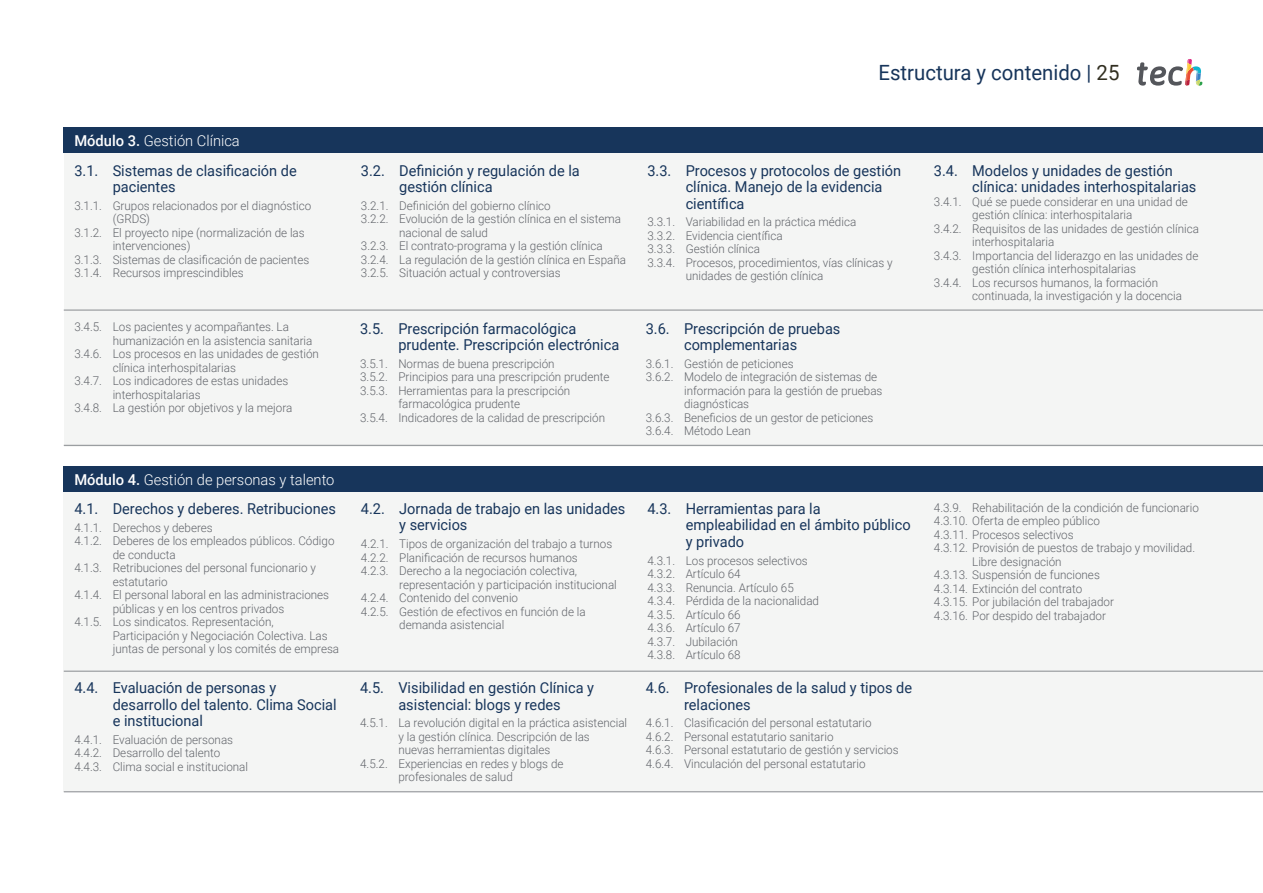
<style>
.page{position:relative;width:1263px;height:893px;background:#fff}
.page>*{position:absolute;margin:0;border:0;box-sizing:border-box;transform-origin:0 0}
.t1{font:21px "Roboto";color:#17355b}
.t2{font:15px/16.5px "Roboto";color:#17355b}
.t3{font:300 15px "Roboto";color:#fff}
.t4{font:300 12px/13.5px "Roboto";color:#61646a}
.s1{font-weight:500}
.s2{color:#312e20}
</style>
<div class="page">
<div style="left:64px;top:492px;width:1199px;height:300px;background:#f4f5f4"></div>
<svg style="left:1137px;top:59px;width:65px;height:27px"></svg>
<div style="left:64px;top:466px;width:1199px;height:26px;background:#17355b"></div>
<hr style="left:64px;top:671px;width:1199px;height:1px;background:#878a8e">
<hr style="left:64px;top:791px;width:1199px;height:1px;background:#878a8e">
<div style="left:64px;top:153px;width:1199px;height:293px;background:#f4f5f4"></div>
<div style="left:64px;top:128px;width:1199px;height:25px;background:#17355b"></div>
<hr style="left:64px;top:310px;width:1199px;height:1px;background:#878a8e">
<hr style="left:64px;top:445px;width:1199px;height:1px;background:#878a8e">
<p class="t3" style="left:74px;top:130px;width:167px"><span class="s1">Módulo 3.</span> Gestión Clínica</p>
<p class="t2" style="left:113px;top:161px;width:186px;text-indent:-38px">3.1. Sistemas de clasificación de pacientes</p>
<p class="t4" style="left:74px;top:198px;width:238px">3.1.1. Grupos relacionados por el diagnóstico</p>
<p class="t4" style="left:113px;top:212px;width:39px">(GRDS)</p>
<p class="t4" style="left:74px;top:225px;width:232px">3.1.2. El proyecto nipe (normalización de las</p>
<p class="t4" style="left:113px;top:239px;width:79px">intervenciones)</p>
<p class="t4" style="left:74px;top:252px;width:236px">3.1.3. Sistemas de clasificación de pacientes</p>
<p class="t4" style="left:74px;top:266px;width:171px">3.1.4. Recursos imprescindibles</p>
<p class="t4" style="left:74px;top:320px;width:216px">3.4.5. Los pacientes y acompañantes. La</p>
<p class="t4" style="left:113px;top:333px;width:201px">humanización en la asistencia sanitaria</p>
<p class="t4" style="left:74px;top:347px;width:246px">3.4.6. Los procesos en las unidades de gestión</p>
<p class="t4" style="left:113px;top:360px;width:125px">clínica interhospitalarias</p>
<p class="t4" style="left:74px;top:374px;width:215px">3.4.7. Los indicadores de estas unidades</p>
<p class="t4" style="left:113px;top:387px;width:89px">interhospitalarias</p>
<p class="t4" style="left:74px;top:401px;width:219px">3.4.8. La gestión por objetivos y la mejora</p>
<p class="t3" style="left:74px;top:469px;width:262px"><span class="s1">Módulo 4.</span> Gestión de personas y talento</p>
<p class="t2" style="left:74px;top:500px;width:263px">4.1. Derechos y deberes. Retribuciones</p>
<p class="t4" style="left:74px;top:520px;width:140px">4.1.1. Derechos y deberes</p>
<p class="t4" style="left:74px;top:534px;width:262px">4.1.2. Deberes de los empleados públicos. Código</p>
<p class="t4" style="left:113px;top:547px;width:65px">de conducta</p>
<p class="t4" style="left:74px;top:561px;width:243px">4.1.3. Retribuciones del personal funcionario y</p>
<p class="t4" style="left:113px;top:574px;width:57px">estatutario</p>
<p class="t4" style="left:74px;top:588px;width:256px">4.1.4. El personal laboral en las administraciones</p>
<p class="t4" style="left:113px;top:601px;width:173px">públicas y en los centros privados</p>
<p class="t4" style="left:74px;top:615px;width:201px">4.1.5. Los sindicatos. Representación,</p>
<p class="t4" style="left:113px;top:628px;width:216px">Participación y Negociación Colectiva. Las</p>
<p class="t4" style="left:113px;top:642px;width:228px">juntas de personal y los comités de empresa</p>
<p class="t2" style="left:113px;top:679px;width:225px;text-indent:-38px">4.4. Evaluación de personas y desarrollo del talento. Clima Social e institucional</p>
<p class="t4" style="left:74px;top:732px;width:175px">4.4.1. Evaluación de personas<br>4.4.2. Desarrollo del talento<br>4.4.3. Clima social e institucional</p>
<h1 class="t1" style="left:878px;top:57px;width:242px">Estructura y contenido | <span class="s2">25</span></h1>
<p class="t2" style="left:399px;top:161px;width:182px;text-indent:-38px">3.2. Definición y regulación de la gestión clínica</p>
<p class="t4" style="left:361px;top:198px;width:191px">3.2.1. Definición del gobierno clínico</p>
<p class="t4" style="left:361px;top:212px;width:262px">3.2.2. Evolución de la gestión clínica en el sistema</p>
<p class="t4" style="left:399px;top:225px;width:90px">nacional de salud</p>
<p class="t4" style="left:361px;top:239px;width:243px">3.2.3. El contrato-programa y la gestión clínica</p>
<p class="t4" style="left:361px;top:252px;width:267px">3.2.4. La regulación de la gestión clínica en España</p>
<p class="t4" style="left:361px;top:266px;width:201px">3.2.5. Situación actual y controversias</p>
<p class="t2" style="left:398px;top:319px;width:222px;text-indent:-38px">3.5. Prescripción farmacológica prudente. Prescripción electrónica</p>
<p class="t4" style="left:360px;top:356px;width:196px">3.5.1. Normas de buena prescripción</p>
<p class="t4" style="left:360px;top:370px;width:251px">3.5.2. Principios para una prescripción prudente</p>
<p class="t4" style="left:360px;top:383px;width:212px">3.5.3. Herramientas para la prescripción</p>
<p class="t4" style="left:398px;top:397px;width:123px">farmacológica prudente</p>
<p class="t4" style="left:360px;top:410px;width:247px">3.5.4. Indicadores de la calidad de prescripción</p>
<p class="t2" style="left:686px;top:161px;width:217px;text-indent:-38px">3.3. Procesos y protocolos de gestión clínica. Manejo de la evidencia científica</p>
<p class="t4" style="left:647px;top:215px;width:210px">3.3.1. Variabilidad en la práctica médica</p>
<p class="t4" style="left:647px;top:228px;width:137px">3.3.2. Evidencia científica</p>
<p class="t4" style="left:647px;top:242px;width:114px">3.3.3. Gestión clínica</p>
<p class="t4" style="left:647px;top:255px;width:247px">3.3.4. Procesos, procedimientos, vías clínicas y</p>
<p class="t4" style="left:686px;top:269px;width:139px">unidades de gestión clínica</p>
<p class="t2" style="left:646px;top:319px;width:196px;text-align:center">3.6. Prescripción de pruebas complementarias</p>
<p class="t4" style="left:646px;top:356px;width:149px">3.6.1. Gestión de peticiones</p>
<p class="t4" style="left:646px;top:370px;width:233px">3.6.2. Modelo de integración de sistemas de</p>
<p class="t4" style="left:684px;top:383px;width:200px">información para la gestión de pruebas</p>
<p class="t4" style="left:684px;top:397px;width:67px">diagnósticas</p>
<p class="t4" style="left:646px;top:410px;width:229px">3.6.3. Beneficios de un gestor de peticiones</p>
<p class="t4" style="left:646px;top:424px;width:107px">3.6.4. Método Lean</p>
<p class="t2" style="left:972px;top:161px;width:226px;text-indent:-38px">3.4. Modelos y unidades de gestión clínica: unidades interhospitalarias</p>
<p class="t4" style="left:934px;top:194px;width:255px">3.4.1. Qué se puede considerar en una unidad de</p>
<p class="t4" style="left:972px;top:208px;width:162px">gestión clínica: interhospitalaria</p>
<p class="t4" style="left:934px;top:221px;width:266px">3.4.2. Requisitos de las unidades de gestión clínica</p>
<p class="t4" style="left:972px;top:235px;width:84px">interhospitalaria</p>
<p class="t4" style="left:934px;top:248px;width:266px">3.4.3. Importancia del liderazgo en las unidades de</p>
<p class="t4" style="left:972px;top:262px;width:165px">gestión clínica interhospitalarias</p>
<p class="t4" style="left:934px;top:275px;width:226px">3.4.4. Los recursos humanos, la formación</p>
<p class="t4" style="left:972px;top:289px;width:211px">continuada, la investigación y la docencia</p>
<p class="t2" style="left:399px;top:500px;width:228px;text-indent:-38px">4.2. Jornada de trabajo en las unidades y servicios</p>
<p class="t4" style="left:361px;top:537px;width:253px">4.2.1. Tipos de organización del trabajo a turnos<br>4.2.2. Planificación de recursos humanos<br>4.2.3. Derecho a la negociación colectiva,</p>
<p class="t4" style="left:399px;top:577px;width:219px">representación y participación institucional</p>
<p class="t4" style="left:361px;top:591px;width:159px">4.2.4. Contenido del convenio</p>
<p class="t4" style="left:361px;top:604px;width:226px">4.2.5. Gestión de efectivos en función de la</p>
<p class="t4" style="left:399px;top:618px;width:107px">demanda asistencial</p>
<p class="t2" style="left:360px;top:679px;width:235px;text-align:center">4.5. Visibilidad en gestión Clínica y asistencial: blogs y redes</p>
<p class="t4" style="left:360px;top:716px;width:269px">4.5.1. La revolución digital en la práctica asistencial</p>
<p class="t4" style="left:398px;top:729px;width:193px">y la gestión clínica. Descripción de las</p>
<p class="t4" style="left:398px;top:743px;width:154px">nuevas herramientas digitales</p>
<p class="t4" style="left:360px;top:756px;width:205px">4.5.2. Experiencias en redes y blogs de</p>
<p class="t4" style="left:398px;top:770px;width:116px">profesionales de salud</p>
<p class="t2" style="left:686px;top:500px;width:226px;text-indent:-38px">4.3. Herramientas para la empleabilidad en el ámbito público y privado</p>
<p class="t4" style="left:647px;top:553px;width:173px">4.3.1. Los procesos selectivos<br>4.3.2. Artículo 64<br>4.3.3. Renuncia. Artículo 65<br>4.3.4. Pérdida de la nacionalidad<br>4.3.5. Artículo 66<br>4.3.6. Artículo 67<br>4.3.7. Jubilación<br>4.3.8. Artículo 68</p>
<p class="t2" style="left:684px;top:679px;width:230px;text-indent:-38px">4.6. Profesionales de la salud y tipos de relaciones</p>
<p class="t4" style="left:646px;top:716px;width:254px">4.6.1. Clasificación del personal estatutario 4.6.2. Personal estatutario sanitario<br>4.6.3. Personal estatutario de gestión y servicios 4.6.4. Vinculación del personal estatutario</p>
<p class="t4" style="left:934px;top:500px;width:266px">4.3.9. Rehabilitación de la condición de funcionario</p>
<p class="t4" style="left:934px;top:514px;width:167px">4.3.10. Oferta de empleo público</p>
<p class="t4" style="left:934px;top:527px;width:141px">4.3.11. Procesos selectivos</p>
<p class="t4" style="left:934px;top:541px;width:263px">4.3.12. Provisión de puestos de trabajo y movilidad.</p>
<p class="t4" style="left:972px;top:554px;width:91px">Libre designación</p>
<p class="t4" style="left:934px;top:568px;width:167px">4.3.13. Suspensión de funciones</p>
<p class="t4" style="left:934px;top:581px;width:150px">4.3.14. Extinción del contrato</p>
<p class="t4" style="left:934px;top:595px;width:181px">4.3.15. Por jubilación del trabajador</p>
<p class="t4" style="left:934px;top:608px;width:173px">4.3.16. Por despido del trabajador</p>
</div>
